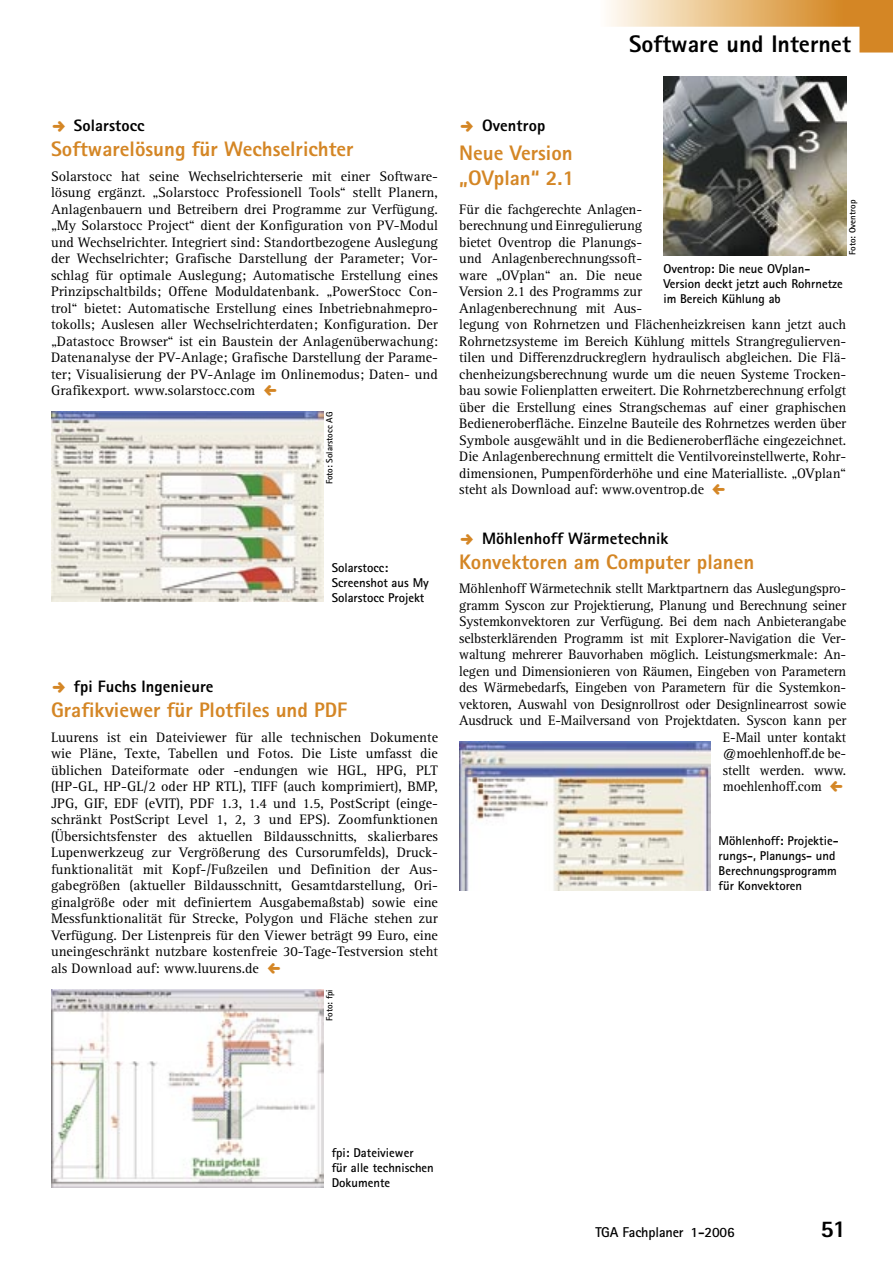
<style>
.page{position:relative;width:893px;height:1263px;background:#fff}
.page>*{position:absolute;margin:0;border:0;box-sizing:border-box;transform-origin:0 0}
.t1{font:800 24px "Rotis Sans Serif";color:#000}
.T05b_Über_4sp{font:800 21px/24.8px "Rotis Sans Serif";color:#d48625}
.T05a_Dach_4sp{font:800 16.5px "Rotis Sans Serif";letter-spacing:.005em;color:#000}
.T01b_Grund_n_ZÜ{font:14.25px/16.5px "Rotis Serif";letter-spacing:-.01em;color:#000;text-align:justify}
.t2{font:700 14.25px "Rotis Sans Serif";letter-spacing:-.01em;color:#000}
.T02_BU_Autor{font:700 12.75px/15px "Rotis Sans Serif";color:#000}
.T07a_Foto{font:700 9px "Rotis Sans Serif";color:#000}
</style>
<div class="page">
<svg style="left:609px;top:0;width:284px;height:53px"></svg>
<img style="left:459px;top:742px;width:251px;height:148px">
<img style="left:51px;top:412px;width:272px;height:190px">
<img style="left:51px;top:989px;width:272px;height:198px">
<img style="left:663px;top:77px;width:183px;height:178px">
<p class="t1" style="left:629px;top:29px;width:223px">Software und Internet</p>
<p class="T05a_Dach_4sp" style="left:74px;top:115px;width:72px">Solarstocc</p>
<p class="T05b_Über_4sp" style="left:51px;top:136px;width:304px">Softwarelösung für Wechselrichter</p>
<p class="T01b_Grund_n_ZÜ" style="left:51px;top:168px;width:388px">Solarstocc hat seine Wechselrichterserie mit einer Software&shy;lösung ergänzt. „Solarstocc Professionell Tools“ stellt Planern, Anlagenbauern und Betreibern drei Programme zur Verfügung. „My Solarstocc Project“ dient der Konfiguration von PV-Modul und Wechselrichter. Integriert sind: Standortbezogene Auslegung der Wechselrichter; Grafische Darstellung der Parameter; Vor&shy;schlag für optimale Auslegung; Automatische Erstellung eines Prinzipschaltbilds; Offene Moduldatenbank. „PowerStocc Con&shy;trol“ bietet: Automatische Erstellung eines Inbetriebnahmepro&shy;tokolls; Auslesen aller Wechselrichterdaten; Konfiguration. Der „Datastocc Browser“ ist ein Baustein der Anlagenüberwachung:<br>Datenanalyse der PV-Anlage; Grafische Darstellung der Parame&shy;ter; Visualisierung der PV-Anlage im Onlinemodus; Daten- und Grafikexport. www.solarstocc.com</p>
<p class="T07a_Foto" style="left:324px;top:484px;width:74px;rotate:-90deg">Foto: Solarstocc AG</p>
<p class="T02_BU_Autor" style="left:332px;top:560px;width:99px">Solarstocc:<br>Screenshot aus My<br>Solarstocc Projekt</p>
<p class="T05a_Dach_4sp" style="left:74px;top:676px;width:141px">fpi Fuchs Ingenieure</p>
<p class="T05b_Über_4sp" style="left:51px;top:697px;width:298px">Grafikviewer für Plotfiles und PDF</p>
<p class="T01b_Grund_n_ZÜ" style="left:51px;top:729px;width:388px">Luurens ist ein Dateiviewer für alle technischen Dokumente wie Pläne, Texte, Tabellen und Fotos. Die Liste umfasst die üblichen Dateiformate oder -endungen wie HGL, HPG, PLT (HP-GL, HP-GL/2 oder HP RTL), TIFF (auch komprimiert), BMP, JPG, GIF, EDF (eVIT), PDF 1.3, 1.4 und 1.5, PostScript (einge&shy;schränkt PostScript Level 1, 2, 3 und EPS). Zoomfunktionen (Übersichtsfenster des aktuellen Bildausschnitts, skalierbares Lupenwerkzeug zur Vergrößerung des Cursorumfelds), Druck&shy;funktionalität mit Kopf-/Fußzeilen und Definition der Aus&shy;gabegrößen (aktueller Bildausschnitt, Gesamtdarstellung, Ori&shy;ginalgröße oder mit definiertem Ausgabemaßstab) sowie eine Messfunktionalität für Strecke, Polygon und Fläche stehen zur Verfügung. Der Listenpreis für den Viewer beträgt 99 Euro, eine uneingeschränkt nutzbare kostenfreie 30-Tage-Testversion steht als Download auf: www.luurens.de</p>
<p class="T07a_Foto" style="left:324px;top:1021px;width:33px;rotate:-90deg">Foto: fpi</p>
<p class="T05a_Dach_4sp" style="left:482px;top:115px;width:65px">Oventrop</p>
<p class="T05b_Über_4sp" style="left:459px;top:140px;width:117px">Neue Version „OVplan“ 2.1</p>
<p class="T01b_Grund_n_ZÜ" style="left:459px;top:201px;width:184px">Für die fachgerechte Anlagen&shy;berechnung und Einregulierung bietet Oventrop die Planungs&shy;und Anlagenberechnungssoft&shy;ware „OVplan“ an. Die neue Version 2.1 des Programms zur Anlagenberechnung mit Aus-</p>
<p class="T07a_Foto" style="left:847px;top:255px;width:57px;rotate:-90deg">Foto: Oventrop</p>
<p class="T02_BU_Autor" style="left:663px;top:261px;width:181px">Oventrop: Die neue OVplan-<br>Version deckt jetzt auch Rohrnetze im Bereich Kühlung ab</p>
<p class="T01b_Grund_n_ZÜ" style="left:459px;top:317px;width:388px">legung von Rohrnetzen und Flächenheizkreisen kann jetzt auch Rohrnetzsysteme im Bereich Kühlung mittels Strangregulierven&shy;tilen und Differenzdruckreglern hydraulisch abgleichen. Die Flä&shy;chenheizungsberechnung wurde um die neuen Systeme Trocken&shy;bau sowie Folienplatten erweitert. Die Rohrnetzberechnung erfolgt über die Erstellung eines Strangschemas auf einer graphischen Bedieneroberfläche. Einzelne Bauteile des Rohrnetzes werden über Symbole ausgewählt und in die Bedieneroberfläche eingezeichnet.<br>Die Anlagenberechnung ermittelt die Ventilvoreinstellwerte, Rohr&shy;dimensionen, Pumpenförderhöhe und eine Materialliste. „OVplan“ steht als Download auf: www.oventrop.de</p>
<p class="T05a_Dach_4sp" style="left:482px;top:528px;width:188px">Möhlenhoff Wärmetechnik</p>
<p class="T05b_Über_4sp" style="left:459px;top:549px;width:297px">Konvektoren am Computer planen</p>
<p class="T01b_Grund_n_ZÜ" style="left:459px;top:581px;width:388px">Möhlenhoff Wärmetechnik stellt Marktpartnern das Auslegungspro-</p>
<p class="T01b_Grund_n_ZÜ" style="left:459px;top:597px;width:388px">gramm Syscon zur Projektierung, Planung und Berechnung seiner</p>
<p class="T01b_Grund_n_ZÜ" style="left:459px;top:614px;width:388px">Systemkonvektoren zur Verfügung. Bei dem nach Anbieterangabe</p>
<p class="T01b_Grund_n_ZÜ" style="left:459px;top:630px;width:388px">selbsterklärenden Programm ist mit Explorer-Navigation die Ver-</p>
<p class="T01b_Grund_n_ZÜ" style="left:459px;top:647px;width:388px">waltung mehrerer Bauvorhaben möglich. Leistungsmerkmale: An-</p>
<p class="T01b_Grund_n_ZÜ" style="left:459px;top:663px;width:388px">legen und Dimensionieren von Räumen, Eingeben von Parametern</p>
<p class="T01b_Grund_n_ZÜ" style="left:459px;top:680px;width:388px">des Wärmebedarfs, Eingeben von Parametern für die Systemkon-</p>
<p class="T01b_Grund_n_ZÜ" style="left:459px;top:696px;width:388px">vektoren, Auswahl von Designrollrost oder Designlinearrost sowie</p>
<p class="T01b_Grund_n_ZÜ" style="left:459px;top:713px;width:388px">Ausdruck und E-Mailversand von Projektdaten. Syscon kann per</p>
<p class="T01b_Grund_n_ZÜ" style="left:723px;top:729px;width:125px">E-Mail unter kontakt</p>
<p class="T01b_Grund_n_ZÜ" style="left:723px;top:746px;width:125px">@moehlenhoff.de be-</p>
<p class="T01b_Grund_n_ZÜ" style="left:723px;top:762px;width:125px">stellt werden. www.</p>
<p class="T01b_Grund_n_ZÜ" style="left:723px;top:779px;width:101px">moehlenhoff.com</p>
<p class="T02_BU_Autor" style="left:719px;top:833px;width:121px">Möhlenhoff: Projektie&shy;rungs-, Planungs- und<br>Berechnungsprogramm für Konvektoren</p>
<p class="T02_BU_Autor" style="left:332px;top:1145px;width:104px">fpi: Dateiviewer<br>für alle technischen<br>Dokumente</p>
<p class="t2" style="left:595px;top:1223px;width:141px">TGA Fachplaner 1-2006</p>
<p class="t1" style="left:821px;top:1213px;width:27px">51</p>
</div>
